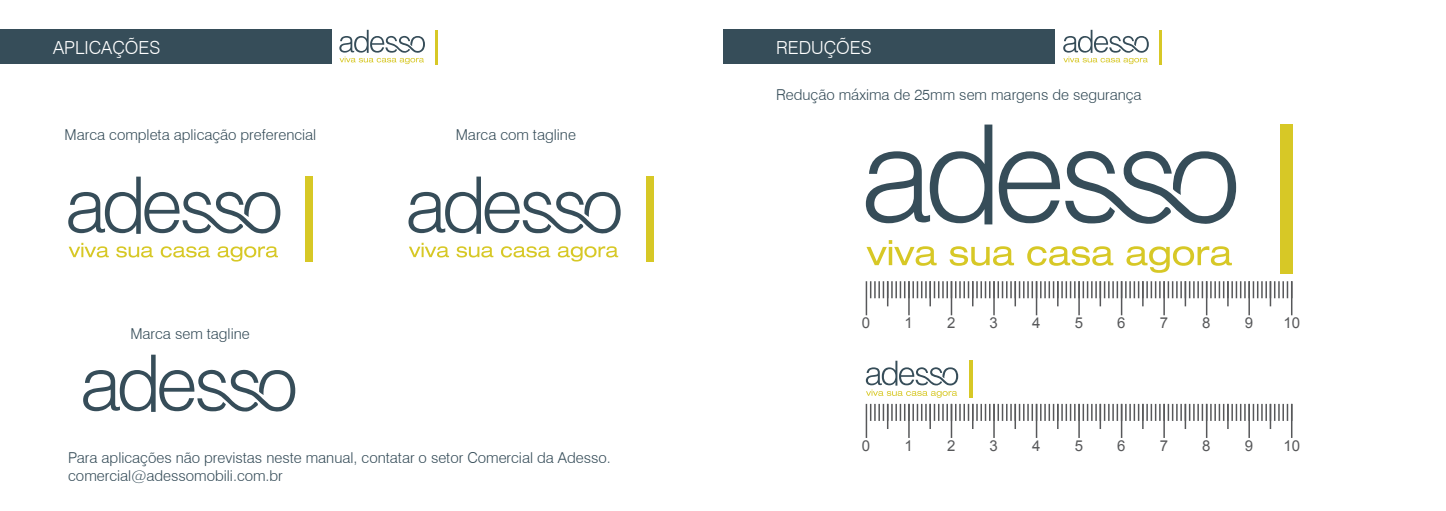
<style>
.page{position:relative;width:1446px;height:511px;background:#fff}
.page>*{position:absolute;margin:0;border:0;box-sizing:border-box;transform-origin:0 0}
.t1{font:300 18px "Swiss 721 BT";color:#fff}
.t2{font:300 15px/18px "Swiss 721 BT";color:#364d59}
.t3{font:15px "Arial";color:#57585a}
</style>
<div class="page">
<div style="left:723px;top:30px;width:331px;height:34px;background:#364d59"></div>
<hr style="left:1159px;top:30px;width:3px;height:34px;background:#d7c826">
<svg style="left:1063px;top:30px;width:86px;height:34px"></svg>
<svg style="left:866px;top:240px;width:70px;height:25px"></svg>
<svg style="left:949px;top:246px;width:65px;height:19px"></svg>
<svg style="left:1027px;top:246px;width:86px;height:19px"></svg>
<svg style="left:1126px;top:246px;width:106px;height:26px"></svg>
<div style="left:1280px;top:124px;width:12px;height:149px;background:#d7c826"></div>
<svg style="left:866px;top:124px;width:370px;height:101px"></svg>
<hr style="left:969px;top:360px;width:3px;height:37px;background:#d7c826">
<svg style="left:866px;top:360px;width:92px;height:37px"></svg>
<hr style="left:865px;top:281px;width:2px;height:34px;background:#57585a">
<hr style="left:908px;top:281px;width:2px;height:34px;background:#57585a">
<hr style="left:951px;top:281px;width:1px;height:34px;background:#57585a">
<hr style="left:993px;top:281px;width:2px;height:34px;background:#57585a">
<hr style="left:1036px;top:281px;width:1px;height:34px;background:#57585a">
<hr style="left:1078px;top:281px;width:2px;height:34px;background:#57585a">
<hr style="left:1121px;top:281px;width:1px;height:34px;background:#57585a">
<hr style="left:1163px;top:281px;width:2px;height:34px;background:#57585a">
<hr style="left:1206px;top:281px;width:1px;height:34px;background:#57585a">
<hr style="left:1248px;top:281px;width:2px;height:34px;background:#57585a">
<hr style="left:1291px;top:281px;width:1px;height:34px;background:#57585a">
<svg style="left:870px;top:281px;width:419px;height:25px"></svg>
<hr style="left:1269px;top:281px;width:2px;height:25px;background:#57585a">
<hr style="left:865px;top:403px;width:2px;height:34px;background:#57585a">
<hr style="left:908px;top:403px;width:2px;height:34px;background:#57585a">
<hr style="left:951px;top:403px;width:1px;height:34px;background:#57585a">
<hr style="left:993px;top:403px;width:2px;height:34px;background:#57585a">
<hr style="left:1036px;top:403px;width:1px;height:34px;background:#57585a">
<hr style="left:1078px;top:403px;width:2px;height:34px;background:#57585a">
<hr style="left:1121px;top:403px;width:1px;height:34px;background:#57585a">
<hr style="left:1163px;top:403px;width:2px;height:34px;background:#57585a">
<hr style="left:1206px;top:403px;width:1px;height:34px;background:#57585a">
<hr style="left:1248px;top:403px;width:2px;height:34px;background:#57585a">
<hr style="left:1291px;top:403px;width:1px;height:34px;background:#57585a">
<svg style="left:870px;top:403px;width:422px;height:25px"></svg>
<hr style="left:1269px;top:403px;width:2px;height:25px;background:#57585a">
<div style="left:0;top:30px;width:332px;height:34px;background:#364d59"></div>
<svg style="left:69px;top:242px;width:40px;height:15px"></svg>
<svg style="left:116px;top:246px;width:37px;height:11px"></svg>
<svg style="left:161px;top:246px;width:49px;height:11px"></svg>
<svg style="left:218px;top:246px;width:60px;height:15px"></svg>
<div style="left:306px;top:176px;width:7px;height:86px;background:#d7c826"></div>
<svg style="left:68px;top:176px;width:212px;height:58px"></svg>
<svg style="left:409px;top:242px;width:40px;height:15px"></svg>
<svg style="left:456px;top:246px;width:37px;height:11px"></svg>
<svg style="left:501px;top:246px;width:49px;height:11px"></svg>
<svg style="left:558px;top:246px;width:60px;height:15px"></svg>
<div style="left:646px;top:176px;width:7px;height:86px;background:#d7c826"></div>
<svg style="left:408px;top:176px;width:213px;height:58px"></svg>
<svg style="left:83px;top:354px;width:212px;height:58px"></svg>
<hr style="left:435px;top:30px;width:3px;height:34px;background:#d7c826">
<svg style="left:339px;top:30px;width:86px;height:34px"></svg>
<p class="t1" style="left:53px;top:36px;width:109px">APLICAÇÕES</p>
<p class="t2" style="left:65px;top:126px;width:253px">Marca completa aplicação preferencial</p>
<p class="t2" style="left:456px;top:126px;width:122px">Marca com tagline</p>
<p class="t2" style="left:130px;top:324px;width:121px">Marca sem tagline</p>
<p class="t2" style="left:68px;top:448px;width:544px">Para aplicações não previstas neste manual, contatar o setor Comercial da Adesso. comercial@adessomobili.com.br</p>
<p class="t1" style="left:776px;top:36px;width:97px">REDUÇÕES</p>
<p class="t2" style="left:776px;top:85px;width:367px">Redução máxima de 25mm sem margens de segurança</p>
<p class="t3" style="left:862px;top:313px;width:10px">0</p>
<p class="t3" style="left:904px;top:313px;width:10px">1</p>
<p class="t3" style="left:947px;top:313px;width:10px">2</p>
<p class="t3" style="left:989px;top:313px;width:10px">3</p>
<p class="t3" style="left:1032px;top:313px;width:10px">4</p>
<p class="t3" style="left:1075px;top:313px;width:10px">5</p>
<p class="t3" style="left:1117px;top:313px;width:10px">6</p>
<p class="t3" style="left:1160px;top:313px;width:10px">7</p>
<p class="t3" style="left:1202px;top:313px;width:10px">8</p>
<p class="t3" style="left:1245px;top:313px;width:10px">9</p>
<p class="t3" style="left:1283px;top:313px;width:18px">10</p>
<p class="t3" style="left:862px;top:435px;width:10px">0</p>
<p class="t3" style="left:904px;top:435px;width:10px">1</p>
<p class="t3" style="left:947px;top:435px;width:10px">2</p>
<p class="t3" style="left:989px;top:435px;width:10px">3</p>
<p class="t3" style="left:1032px;top:435px;width:10px">4</p>
<p class="t3" style="left:1075px;top:435px;width:10px">5</p>
<p class="t3" style="left:1117px;top:435px;width:10px">6</p>
<p class="t3" style="left:1160px;top:435px;width:10px">7</p>
<p class="t3" style="left:1202px;top:435px;width:10px">8</p>
<p class="t3" style="left:1245px;top:435px;width:10px">9</p>
<p class="t3" style="left:1283px;top:435px;width:18px">10</p>
</div>
